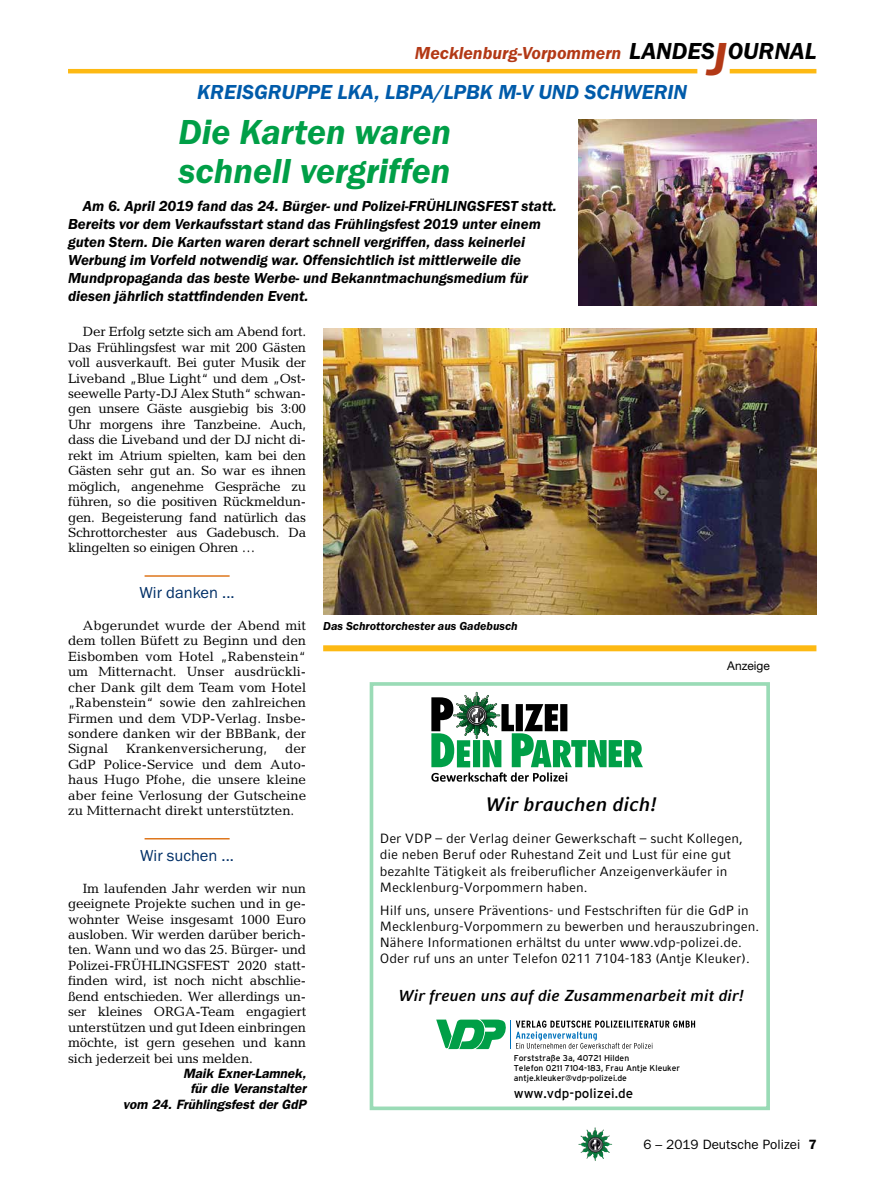
<style>
.page{position:relative;width:893px;height:1191px;background:#fff}
.page>*{position:absolute;margin:0;border:0;box-sizing:border-box;transform-origin:0 0}
.t1{font:italic 600 36px/39px "Franklin Gothic Itc T";color:#009f47}
.t2{font:italic 600 24px "Franklin Gothic Itc T";color:#000}
.t3{font:italic 600 21px "Franklin Gothic Itc T";color:#005baa}
.t4{font:italic 700 19.5px "Compatil Fact LT";color:#000}
.t5{font:italic 600 18px "Franklin Gothic Itc T";color:#b33916}
.t6{font:16.5px "Franklin Gothic Itc T";color:#002f67}
.t7{font:italic 700 15.9px "Compatil Fact LT";color:#000}
.t8{font:italic 600 15px/18px "Franklin Gothic Itc T";color:#000}
.t9{font:13.5px/15.5px "Candida";color:#000;text-align:justify}
.t10{font:italic 600 13.5px/15.5px "Franklin Gothic";color:#000;text-align:right}
.t11{font:13.5px "Franklin Gothic";color:#000}
.t12{font:13.35px/16px "Compatil Fact LT";color:#000}
.t13{font:13.35px "Interstate";color:#000}
.t14{font:italic 600 12px "Franklin Gothic Itc T";color:#000}
.t15{font:12px "Helvetica Neue";color:#000}
.t16{font:8.55px/10.2px "Interstate";color:#000}
.s1{font-size:48px;color:#b33916}
.s2{font-weight:600}
</style>
<div class="page">
<img style="left:578px;top:1127px;width:17px;height:25px">
<hr style="left:730px;top:69px;width:86px;height:4px;background:#fdb913">
<hr style="left:68px;top:69px;width:629px;height:4px;background:#fdb913">
<img style="left:578px;top:119px;width:238px;height:186px">
<img style="left:323px;top:328px;width:493px;height:286px">
<hr style="left:145px;top:575px;width:85px;height:2px;background:#de761c">
<hr style="left:145px;top:838px;width:85px;height:1px;background:#de761c">
<div style="left:323px;top:645px;width:493px;height:6px;background:#fdb913"></div>
<svg style="left:431px;top:692px;width:212px;height:89px"></svg>
<svg style="left:436px;top:1019px;width:259px;height:30px"></svg>
<h3 class="t5" style="left:415px;top:42px;width:208px">Mecklenburg-Vorpommern</h3>
<h2 class="t2" style="left:629px;top:37px;width:189px">LANDES<span class="s1">J</span>OURNAL</h2>
<h3 class="t3" style="left:197px;top:80px;width:492px">KREISGRUPPE LKA, LBPA/LPBK M-V UND SCHWERIN</h3>
<h1 class="t1" style="left:178px;top:112px;width:274px">Die Karten waren schnell vergriffen</h1>
<p class="t8" style="left:68px;top:197px;width:490px;text-indent:15px">Am 6. April 2019 fand das 24. Bürger- und Polizei-FRÜHLINGSFEST statt.<br>Bereits vor dem Verkaufsstart stand das Frühlingsfest 2019 unter einem guten Stern. Die Karten waren derart schnell vergriffen, dass keinerlei Werbung im Vorfeld notwendig war. Offensichtlich ist mittlerweile die Mundpropaganda das beste Werbe- und Bekanntmachungsmedium für diesen jährlich stattfindenden Event.</p>
<p class="t9" style="left:68px;top:324px;width:240px;text-indent:15px">Der Erfolg setzte sich am Abend fort.<br>Das Frühlingsfest war mit 200 Gästen voll ausverkauft. Bei guter Musik der Liveband „Blue Light“ und dem „Ost&shy;seewelle Party-DJ Alex Stuth“ schwan&shy;gen unsere Gäste ausgiebig bis 3:00<br>Uhr morgens ihre Tanzbeine. Auch, dass die Liveband und der DJ nicht di&shy;rekt im Atrium spielten, kam bei den Gästen sehr gut an. So war es ihnen möglich, angenehme Gespräche zu führen, so die positiven Rückmeldun&shy;gen. Begeisterung fand natürlich das Schrottorchester aus Gadebusch. Da klingelten so einigen Ohren …</p>
<p class="t6" style="left:140px;top:583px;width:97px">Wir danken ...</p>
<p class="t9" style="left:68px;top:617px;width:240px;text-indent:15px">Abgerundet wurde der Abend mit dem tollen Büfett zu Beginn und den Eisbomben vom Hotel „Rabenstein“ um Mitternacht. Unser ausdrückli&shy;cher Dank gilt dem Team vom Hotel „Rabenstein“ sowie den zahlreichen Firmen und dem VDP-Verlag. Insbe&shy;sondere danken wir der BBBank, der Signal</p>
<p class="t9" style="left:68px;top:741px;width:240px;text-indent:217px">der GdP Police-Service und dem Auto&shy;haus Hugo Pfohe, die unsere kleine aber feine Verlosung der Gutscheine zu Mitternacht direkt unterstützten.</p>
<p class="t6" style="left:140px;top:845px;width:95px">Wir suchen ...</p>
<p class="t9" style="left:68px;top:880px;width:240px;text-indent:15px">Im laufenden Jahr werden wir nun geeignete Projekte suchen und in ge&shy;wohnter Weise insgesamt 1000 Euro ausloben. Wir werden darüber berich&shy;ten. Wann und wo das 25. Bürger- und Polizei-FRÜHLINGSFEST 2020 statt&shy;finden wird, ist noch nicht abschlie&shy;ßend entschieden. Wer allerdings un&shy;ser kleines ORGA-Team engagiert unterstützen und gut Ideen einbringen möchte, ist gern gesehen und kann sich jederzeit bei uns melden.</p>
<p class="t10" style="left:123px;top:1065px;width:185px">Maik Exner-Lamnek,<br>für die Veranstalter<br>vom 24. Frühlingsfest der GdP</p>
<p class="t9" style="left:126px;top:741px;width:143px">Krankenversicherung,</p>
<p class="t14" style="left:323px;top:619px;width:196px">Das Schrottorchester aus Gadebusch</p>
<p class="t15" style="left:727px;top:658px;width:44px">Anzeige</p>
<h3 class="t4" style="left:486px;top:793px;width:172px">Wir brauchen dich!</h3>
<p class="t12" style="left:380px;top:830px;width:365px">Der VDP – der Verlag deiner Gewerkschaft – sucht Kollegen, die neben Beruf oder Ruhestand Zeit und Lust für eine gut bezahlte Tätigkeit als freiberuflicher Anzeigenverkäufer in Mecklenburg-Vorpommern haben.</p>
<p class="t12" style="left:380px;top:902px;width:381px">Hilf uns, unsere Präventions- und Festschriften für die GdP in Mecklenburg-Vorpommern zu bewerben und herauszubringen.<br>Nähere Informationen erhältst du unter www.vdp-polizei.de.<br>Oder ruf uns an unter Telefon 0211 7104-183 (Antje Kleuker).</p>
<p class="t7" style="left:399px;top:986px;width:347px">Wir freuen uns auf die Zusammenarbeit mit dir!</p>
<p class="t16" style="left:514px;top:1052px;width:168px">Forststraße 3a, 40721 Hilden<br>Telefon 0211 7104-183, Frau Antje Kleuker antje.kleuker@vdp-polizei.de</p>
<p class="t13" style="left:514px;top:1085px;width:121px">www.vdp-polizei.de</p>
<p class="t11" style="left:643px;top:1136px;width:175px">6 – 2019 Deutsche Polizei <span class="s2">7</span></p>
</div>
